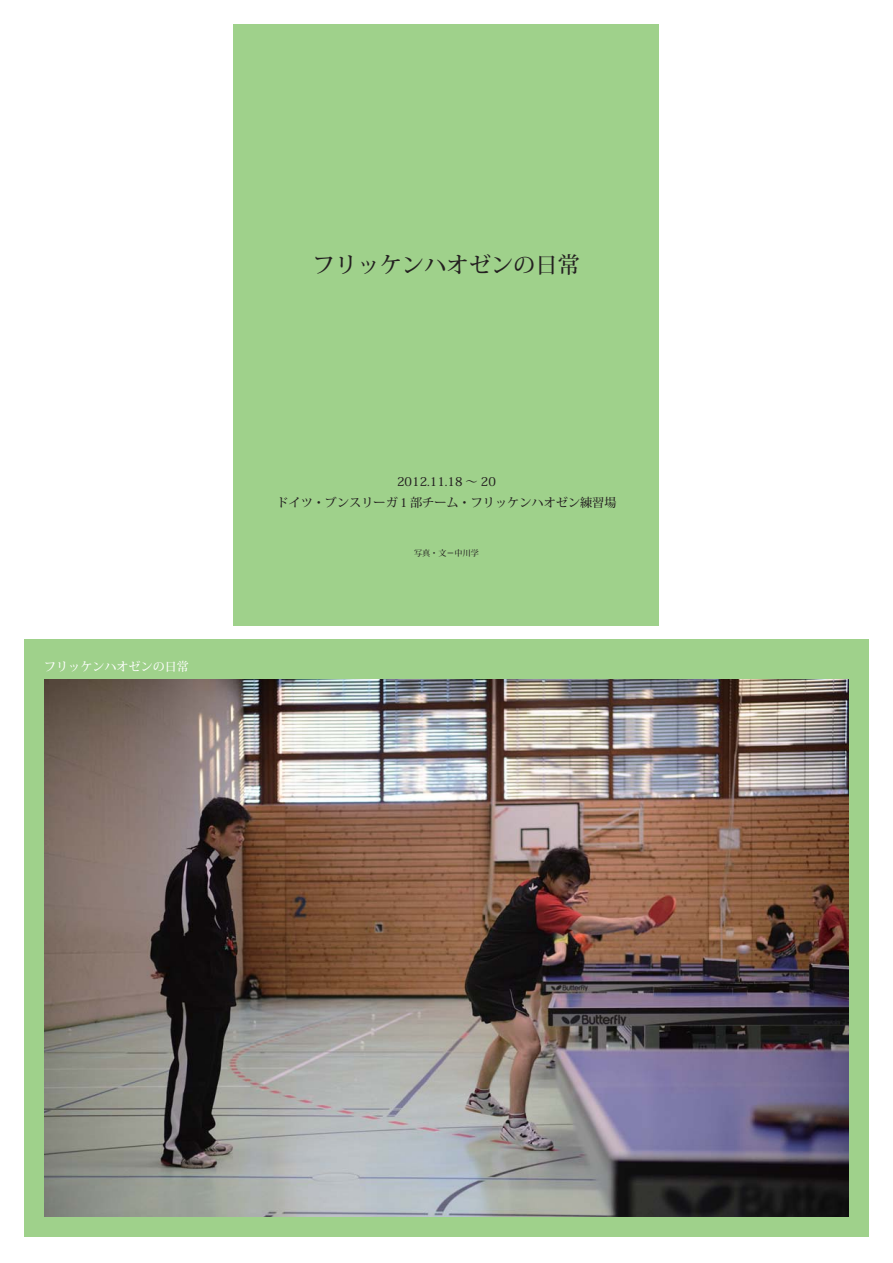
<style>
.page{position:relative;width:893px;height:1263px;background:#fff}
.page>*{position:absolute;margin:0;border:0;box-sizing:border-box;transform-origin:0 0}
.t1{font:22.2px "Koz Min Pro Medium 90 pv RKSJ H";color:#231f20}
.t2{font:12.15px/21.3px "Koz Min Pro Medium 90 pv RKSJ H";color:#231f20;text-align:center}
.t3{font:12px "Koz Min Pro Medium 90 pv RKSJ H";color:#fff}
.t4{font:8.1px "Koz Min Pro Medium 90 pv RKSJ H";color:#231f20}
</style>
<div class="page">
<div style="left:234px;top:24px;width:425px;height:601px;background:#9fd18b"></div>
<div style="left:24px;top:640px;width:845px;height:597px;background:#9fd18b"></div>
<img style="left:44px;top:680px;width:805px;height:537px">
<p class="t3" style="left:44px;top:662px;width:146px">フリッケンハオゼンの日常</p>
<h1 class="t1" style="left:313px;top:257px;width:269px">フリッケンハオゼンの日常</h1>
<p class="t2" style="left:276px;top:472px;width:342px">2012.11.18 ～ 20<br>ドイツ・ブンスリーガ１部チーム・フリッケンハオゼン練習場</p>
<p class="t4" style="left:414px;top:550px;width:66px">写真・文＝中川学</p>
</div>
